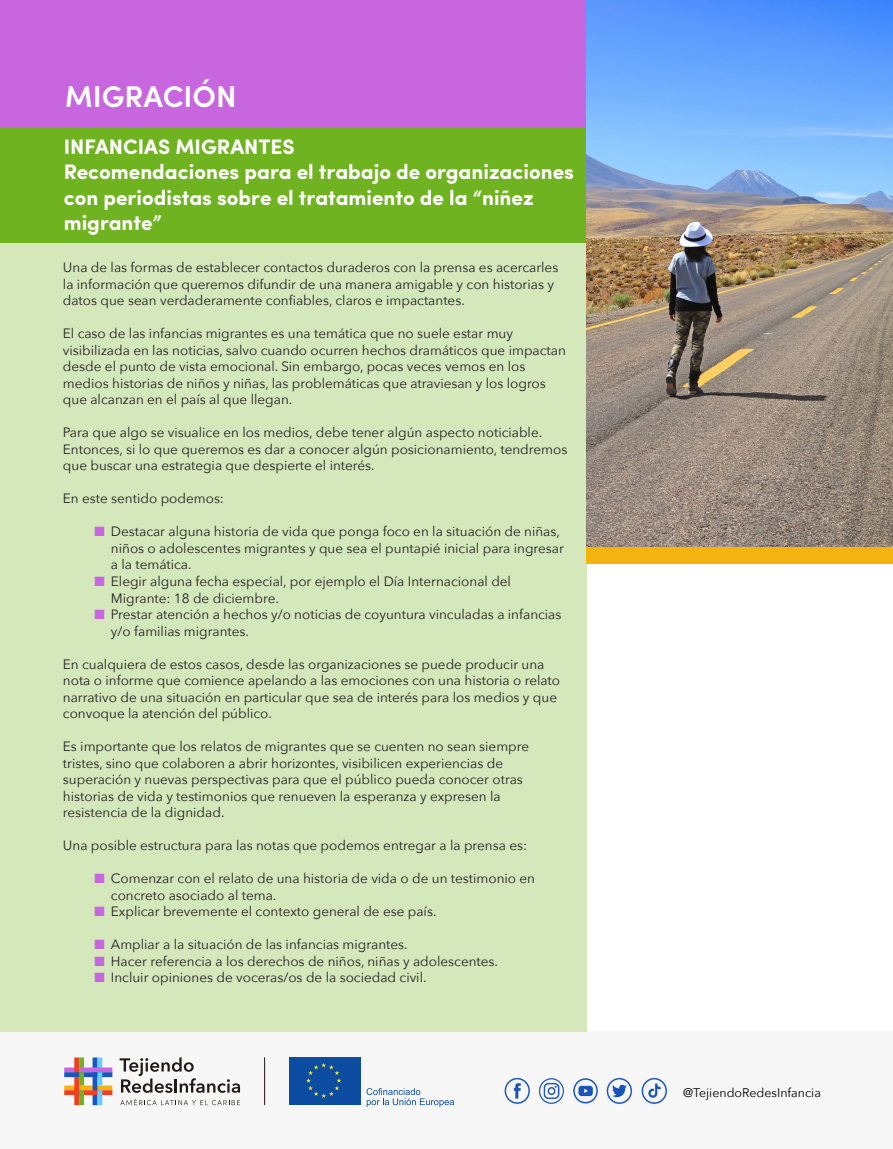
<style>
.page{position:relative;width:893px;height:1149px;background:#fff}
.page>*{position:absolute;margin:0;border:0;box-sizing:border-box;transform-origin:0 0}
.t1{font:600 30px "Sofia Pro";color:#fff}
.t2{font:700 21px/25.2px "Sofia Pro";color:#fff}
.texto_general{font:13.5px/16.5px "Avenir Next";color:#231f20}
.t3{font:12.45px "Avenir Next";color:#000}
.s1{color:#c766de}
</style>
<div class="page">
<div style="left:0;top:0;width:893px;height:150px;background:#c766de"></div>
<div style="left:0;top:1030px;width:893px;height:118px;background:#f7f7f7"></div>
<hr style="left:264px;top:1056px;width:1px;height:48px;background:#1f1a17">
<div style="left:289px;top:1056px;width:71px;height:48px;background:#0d4da1"></div>
<svg style="left:306px;top:1063px;width:35px;height:34px"></svg>
<svg style="left:367px;top:1088px;width:87px;height:18px"></svg>
<svg style="left:64px;top:1057px;width:48px;height:47px"></svg>
<svg style="left:120px;top:1057px;width:120px;height:35px"></svg>
<svg style="left:120px;top:1098px;width:120px;height:6px"></svg>
<img style="left:504px;top:1077px;width:163px;height:27px">
<div style="left:0;top:149px;width:587px;height:882px;background:#d4e8bc"></div>
<img style="left:587px;top:0;width:306px;height:546px">
<div style="left:587px;top:546px;width:306px;height:17px;background:#f5b30f"></div>
<div style="left:0;top:128px;width:586px;height:114px;background:#70b321"></div>
<h1 class="t1" style="left:65px;top:73px;width:173px">MIGRACIÓN</h1>
<p class="t2" style="left:64px;top:133px;width:232px">INFANCIAS MIGRANTES</p>
<p class="t2" style="left:64px;top:158px;width:512px">Recomendaciones para el trabajo de organizaciones con periodistas sobre el tratamiento de la “niñez migrante”</p>
<p class="texto_general" style="left:63px;top:258px;width:497px">Una de las formas de establecer contactos duraderos con la prensa es acercarles la información que queremos difundir de una manera amigable y con historias y datos que sean verdaderamente confiables, claros e impactantes.</p>
<p class="texto_general" style="left:63px;top:324px;width:504px">El caso de las infancias migrantes es una temática que no suele estar muy visibilizada en las noticias, salvo cuando ocurren hechos dramáticos que impactan desde el punto de vista emocional. Sin embargo, pocas veces vemos en los medios historias de niños y niñas, las problemáticas que atraviesan y los logros que alcanzan en el país al que llegan.</p>
<p class="texto_general" style="left:63px;top:423px;width:506px">Para que algo se visualice en los medios, debe tener algún aspecto noticiable.<br>Entonces, si lo que queremos es dar a conocer algún posicionamiento, tendremos que buscar una estrategia que despierte el interés.</p>
<p class="texto_general" style="left:63px;top:489px;width:163px">En este sentido podemos:</p>
<p class="texto_general" style="left:111px;top:522px;width:455px;text-indent:-16px"><span class="s1">■</span> Destacar alguna historia de vida que ponga foco en la situación de niñas, niños o adolescentes migrantes y que sea el puntapié inicial para ingresar a la temática.</p>
<p class="texto_general" style="left:111px;top:572px;width:402px;text-indent:-16px"><span class="s1">■</span> Elegir alguna fecha especial, por ejemplo el Día Internacional del<br>Migrante: 18 de diciembre.</p>
<p class="texto_general" style="left:111px;top:605px;width:452px;text-indent:-16px"><span class="s1">■</span> Prestar atención a hechos y/o noticias de coyuntura vinculadas a infancias y/o familias migrantes.</p>
<p class="texto_general" style="left:63px;top:654px;width:499px">En cualquiera de estos casos, desde las organizaciones se puede producir una nota o informe que comience apelando a las emociones con una historia o relato narrativo de una situación en particular que sea de interés para los medios y que convoque la atención del público.</p>
<p class="texto_general" style="left:63px;top:737px;width:468px">Es importante que los relatos de migrantes que se cuenten no sean siempre tristes, sino que colaboren a abrir horizontes, visibilicen experiencias de superación y nuevas perspectivas para que el público pueda conocer otras historias de vida y testimonios que renueven la esperanza y expresen la resistencia de la dignidad.</p>
<p class="texto_general" style="left:63px;top:836px;width:466px">Una posible estructura para las notas que podemos entregar a la prensa es:</p>
<p class="texto_general" style="left:111px;top:869px;width:426px;text-indent:-16px"><span class="s1">■</span> Comenzar con el relato de una historia de vida o de un testimonio en concreto asociado al tema.</p>
<p class="texto_general" style="left:94px;top:902px;width:344px"><span class="s1">■</span> Explicar brevemente el contexto general de ese país.</p>
<p class="texto_general" style="left:94px;top:935px;width:315px"><span class="s1">■</span> Ampliar a la situación de las infancias migrantes.</p>
<p class="texto_general" style="left:94px;top:951px;width:405px"><span class="s1">■</span> Hacer referencia a los derechos de niños, niñas y adolescentes.</p>
<p class="texto_general" style="left:94px;top:968px;width:334px"><span class="s1">■</span> Incluir opiniones de voceras/os de la sociedad civil.</p>
<p class="t3" style="left:683px;top:1081px;width:139px">@TejiendoRedesInfancia</p>
</div>
